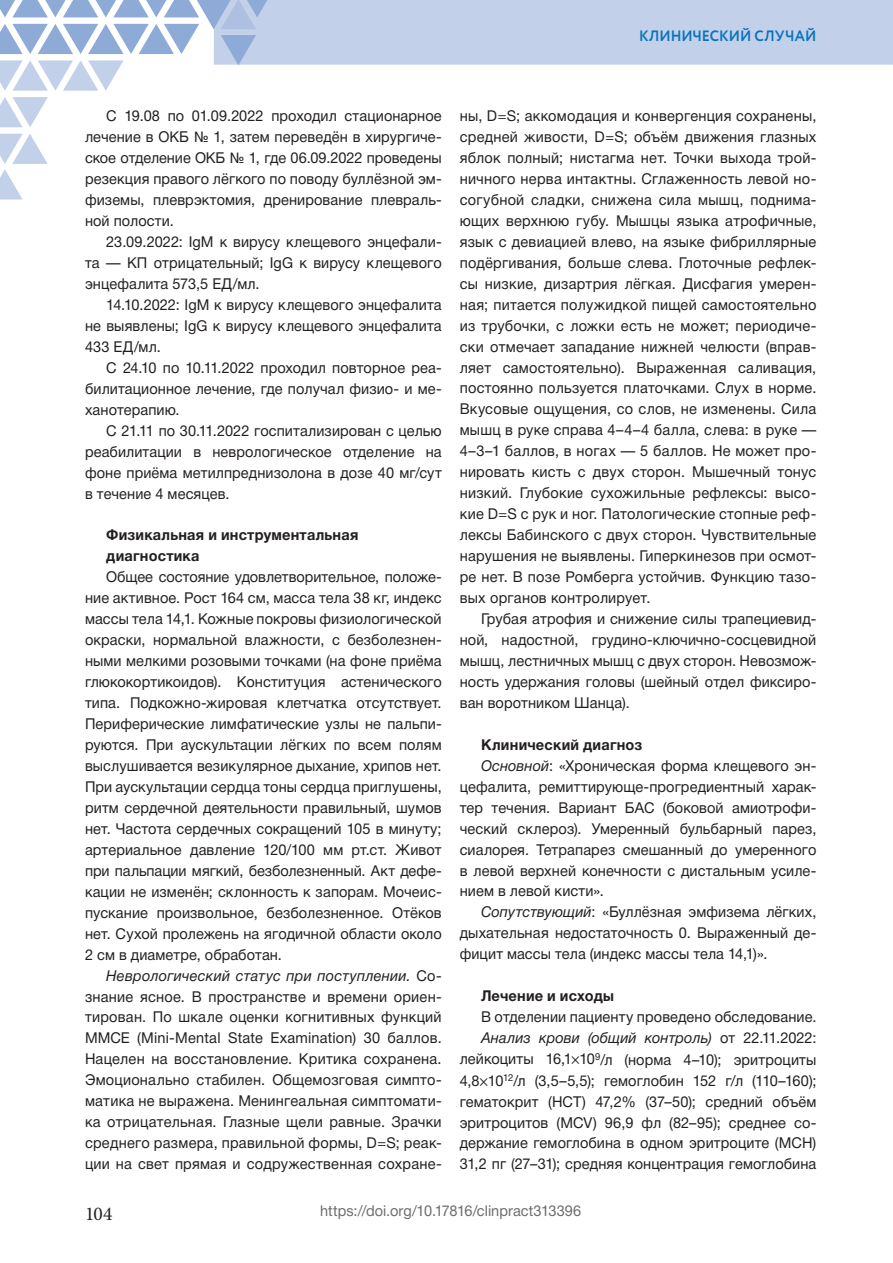
<style>
.page{position:relative;width:893px;height:1263px;background:#fff}
.page>*{position:absolute;margin:0;border:0;box-sizing:border-box;transform-origin:0 0}
.t1{font:19.5px "Minion Pro";color:#231f20}
.t2{font:15px/21px "Helvetica Neue Cyr";letter-spacing:.005em;color:#231f20;text-align:justify}
.t3{font:700 15px/21px "Helvetica Neue Cyr";letter-spacing:.015em;color:#231f20}
.t4{font:15px "Helvetica Neue Cyr";letter-spacing:.005em;color:#6c6d70}
.t5{font:700 15px "Circe";color:#0874bb;scale:.95 1}
.s1{font-style:italic}
.s2{font-family:"Myriad Pro"}
</style>
<div class="page">
<svg style="left:0;top:97px;width:48px;height:30px"></svg>
<svg style="left:0;top:134px;width:48px;height:65px"></svg>
<svg style="left:0;top:0;width:893px;height:91px"></svg>
<p class="t5" style="left:639px;top:26px;width:188px">КЛИНИЧЕСКИЙ СЛУЧАЙ</p>
<p class="t2" style="left:85px;top:106px;width:358px;text-indent:21px">С 19.08 по 01.09.2022 проходил стационарное лечение в ОКБ № 1, затем переведён в хирургиче&shy;ское отделение ОКБ № 1, где 06.09.2022 проведены резекция правого лёгкого по поводу буллёзной эм&shy;физемы, плеврэктомия, дренирование плевраль&shy;ной полости.</p>
<p class="t2" style="left:85px;top:231px;width:358px;text-indent:21px">23.09.2022: IgM к вирусу клещевого энцефали&shy;та — КП отрицательный; IgG к вирусу клещевого энцефалита 573,5 ЕД/мл.</p>
<p class="t2" style="left:85px;top:294px;width:358px;text-indent:21px">14.10.2022: IgM к вирусу клещевого энцефалита не выявлены; IgG к вирусу клещевого энцефалита 433 ЕД/мл.</p>
<p class="t2" style="left:85px;top:357px;width:358px;text-indent:21px">С 24.10 по 10.11.2022 проходил повторное реа&shy;билитационное лечение, где получал физио- и ме&shy;ханотерапию.</p>
<p class="t2" style="left:85px;top:420px;width:358px;text-indent:21px">С 21.11 по 30.11.2022 госпитализирован с целью реабилитации в неврологическое отделение на фоне приёма метилпреднизолона в дозе 40 мг/сут в течение 4 месяцев.</p>
<p class="t3" style="left:106px;top:525px;width:254px">Физикальная и инструментальная диагностика</p>
<p class="t2" style="left:85px;top:567px;width:358px;text-indent:21px">Общее состояние удовлетворительное, положе&shy;ние активное. Рост 164 см, масса тела 38 кг, индекс массы тела 14,1. Кожные покровы физиологической окраски, нормальной влажности, с безболезнен&shy;ными мелкими розовыми точками (на фоне приёма глюкокортикоидов). Конституция астенического типа. Подкожно-жировая клетчатка отсутствует.<br>Периферические лимфатические узлы не пальпи&shy;руются. При аускультации лёгких по всем полям выслушивается везикулярное дыхание, хрипов нет.<br>При аускультации сердца тоны сердца приглушены, ритм сердечной деятельности правильный, шумов нет. Частота сердечных сокращений 105 в минуту; артериальное давление 120/100 мм рт.ст. Живот при пальпации мягкий, безболезненный. Акт дефе&shy;кации не изменён; склонность к запорам. Мочеис&shy;пускание произвольное, безболезненное. Отёков нет. Сухой пролежень на ягодичной области около 2 см в диаметре, обработан.</p>
<p class="t2" style="left:85px;top:965px;width:358px;text-indent:21px"><span class="s1">Неврологический статус при поступлении.</span> Со&shy;знание ясное. В пространстве и времени ориен&shy;тирован. По шкале оценки когнитивных функций ММСЕ (Mini-Mental State Examination) 30 баллов.<br>Нацелен на восстановление. Критика сохранена.<br>Эмоционально стабилен. Общемозговая симпто&shy;матика не выражена. Менингеальная симптомати&shy;ка отрицательная. Глазные щели равные. Зрачки среднего размера, правильной формы, D=S; реак&shy;ции на свет прямая и содружественная сохране-</p>
<p class="t2" style="left:460px;top:105px;width:358px">ны, D=S; аккомодация и конвергенция сохранены, средней живости, D=S; объём движения глазных яблок полный; нистагма нет. Точки выхода трой&shy;ничного нерва интактны. Сглаженность левой но&shy;согубной сладки, снижена сила мышц, поднима&shy;ющих верхнюю губу. Мышцы языка атрофичные, язык с девиацией влево, на языке фибриллярные подёргивания, больше слева. Глоточные рефлек&shy;сы низкие, дизартрия лёгкая. Дисфагия умерен&shy;ная; питается полужидкой пищей самостоятельно из трубочки, с ложки есть не может; периодиче&shy;ски отмечает западание нижней челюсти (вправ&shy;ляет самостоятельно). Выраженная саливация, постоянно пользуется платочками. Слух в норме.<br>Вкусовые ощущения, со слов, не изменены. Сила мышц в руке справа 4–4–4 балла, слева: в руке — 4–3–1 баллов, в ногах — 5 баллов. Не может про&shy;нировать кисть с двух сторон. Мышечный тонус низкий. Глубокие сухожильные рефлексы: высо&shy;кие D=S с рук и ног. Патологические стопные реф&shy;лексы Бабинского с двух сторон. Чувствительные нарушения не выявлены. Гиперкинезов при осмот&shy;ре нет. В позе Ромберга устойчив. Функцию тазо&shy;вых органов контролирует.</p>
<p class="t2" style="left:460px;top:608px;width:358px;text-indent:21px">Грубая атрофия и снижение силы трапециевид&shy;ной, надостной, грудино-ключично-сосцевидной мышц, лестничных мышц с двух сторон. Невозмож&shy;ность удержания головы (шейный отдел фиксиро&shy;ван воротником Шанца).</p>
<p class="t3" style="left:481px;top:734px;width:163px">Клинический диагноз</p>
<p class="t2" style="left:481px;top:755px;width:335px"><span class="s1">Основной</span>: «Хроническая форма клещевого эн-</p>
<p class="t2" style="left:460px;top:776px;width:358px">цефалита, ремиттирующе-прогредиентный харак-</p>
<p class="t2" style="left:460px;top:797px;width:358px">тер течения. Вариант БАС (боковой амиотрофи-</p>
<p class="t2" style="left:460px;top:818px;width:358px">ческий склероз). Умеренный бульбарный парез,</p>
<p class="t2" style="left:460px;top:839px;width:358px">сиалорея. Тетрапарез смешанный до умеренного</p>
<p class="t2" style="left:460px;top:860px;width:358px">в левой верхней конечности с дистальным усиле-</p>
<p class="t2" style="left:460px;top:881px;width:146px">нием в левой кисти».</p>
<p class="t2" style="left:481px;top:902px;width:337px"><span class="s1">Сопутствующий</span>: «Буллёзная эмфизема лёгких,</p>
<p class="t2" style="left:460px;top:923px;width:358px">дыхательная недостаточность 0. Выраженный де-</p>
<p class="t2" style="left:460px;top:944px;width:309px">фицит массы тела (индекс массы тела 14,1)».</p>
<p class="t3" style="left:481px;top:985px;width:134px">Лечение и исходы</p>
<p class="t2" style="left:460px;top:1006px;width:358px;text-align:right">В отделении пациенту проведено обследование.<br><span class="s1">Анализ крови (общий контроль)</span> от 22.11.2022: лейкоциты 16,1<span class="s2">×</span>10<sup>9</sup>/л (норма 4–10); эритроциты 4,8<span class="s2">×</span>10<sup>12</sup>/л (3,5–5,5); гемоглобин 152 г/л (110–160); гематокрит (HCT) 47,2% (37–50); средний объём эритроцитов (MCV) 96,9 фл (82–95); среднее со&shy;держание гемоглобина в одном эритроците (MCH)<br>31,2 пг (27–31); средняя концентрация гемоглобина</p>
<h1 class="t1" style="left:85px;top:1200px;width:29px">104</h1>
<p class="t4" style="left:320px;top:1203px;width:263px">https://doi.org/10.17816/clinpract313396</p>
</div>
